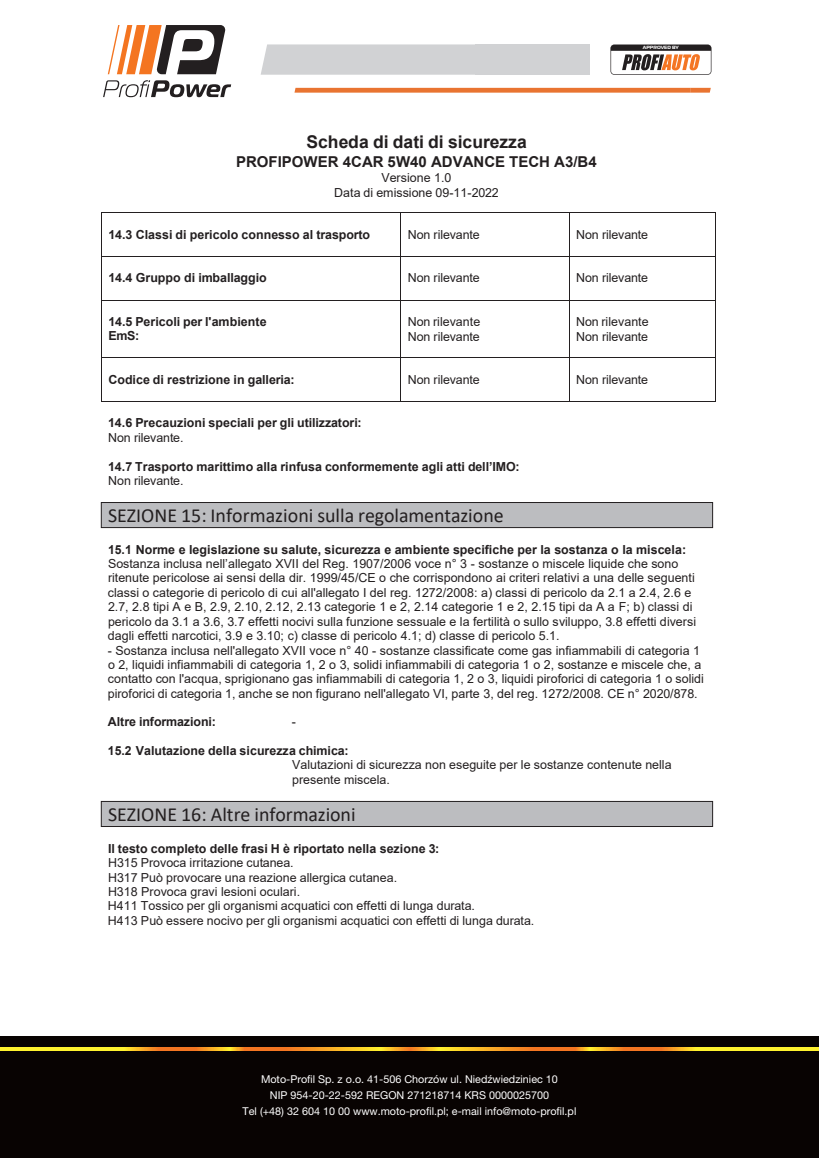
<style>
.page{position:relative;width:819px;height:1158px;background:#fff}
.page>*{position:absolute;margin:0;border:0;box-sizing:border-box;transform-origin:0 0}
.t1{font:20px "Calibri";color:#231f20}
.t2{font:700 17.5px "Arial";color:#231f20}
.t3{font:700 15px "Arial";color:#231f20}
.t4{font:12.5px/14.4px "Arial";color:#231f20}
.t5{font:700 12.5px/14.4px "Arial";color:#231f20}
.t6{font:10.75px/16.2px "Helvetica Neue LT Pro";color:#fff;text-align:center}
.t7{font:700 4.62px "Magistral";color:#fff}
</style>
<div class="page">
<hr style="left:102px;top:212px;width:298px;height:1px;background:#231f20">
<hr style="left:401px;top:212px;width:168px;height:1px;background:#231f20">
<hr style="left:569px;top:212px;width:146px;height:1px;background:#231f20">
<hr style="left:101px;top:213px;width:1px;height:43px;background:#231f20">
<hr style="left:400px;top:213px;width:1px;height:43px;background:#231f20">
<hr style="left:569px;top:213px;width:1px;height:43px;background:#231f20">
<hr style="left:715px;top:213px;width:1px;height:43px;background:#231f20">
<hr style="left:102px;top:256px;width:298px;height:1px;background:#231f20">
<hr style="left:401px;top:256px;width:168px;height:1px;background:#231f20">
<hr style="left:569px;top:256px;width:146px;height:1px;background:#231f20">
<hr style="left:101px;top:257px;width:1px;height:43px;background:#231f20">
<hr style="left:400px;top:257px;width:1px;height:43px;background:#231f20">
<hr style="left:569px;top:257px;width:1px;height:43px;background:#231f20">
<hr style="left:715px;top:257px;width:1px;height:43px;background:#231f20">
<hr style="left:102px;top:300px;width:298px;height:1px;background:#231f20">
<hr style="left:401px;top:300px;width:168px;height:1px;background:#231f20">
<hr style="left:569px;top:300px;width:146px;height:1px;background:#231f20">
<hr style="left:101px;top:300px;width:1px;height:58px;background:#231f20">
<hr style="left:400px;top:300px;width:1px;height:58px;background:#231f20">
<hr style="left:569px;top:300px;width:1px;height:58px;background:#231f20">
<hr style="left:715px;top:300px;width:1px;height:58px;background:#231f20">
<hr style="left:102px;top:358px;width:298px;height:1px;background:#231f20">
<hr style="left:401px;top:358px;width:168px;height:1px;background:#231f20">
<hr style="left:569px;top:358px;width:146px;height:1px;background:#231f20">
<hr style="left:101px;top:358px;width:1px;height:43px;background:#231f20">
<hr style="left:102px;top:401px;width:298px;height:1px;background:#231f20">
<hr style="left:400px;top:358px;width:1px;height:43px;background:#231f20">
<hr style="left:401px;top:401px;width:168px;height:1px;background:#231f20">
<hr style="left:569px;top:358px;width:1px;height:43px;background:#231f20">
<hr style="left:569px;top:401px;width:146px;height:1px;background:#231f20">
<hr style="left:715px;top:358px;width:1px;height:43px;background:#231f20">
<div style="left:101px;top:502px;width:612px;height:26px;background:#bcbdc0;border:1px solid #231f20"></div>
<div style="left:101px;top:801px;width:612px;height:26px;background:#bcbdc0;border:1px solid #231f20"></div>
<div style="left:0;top:1036px;width:819px;height:122px;background:#080302"></div>
<svg style="left:0;top:1048px;width:819px;height:2px;background:#fab927"></svg>
<svg style="left:108px;top:25px;width:118px;height:49px"></svg>
<svg style="left:103px;top:80px;width:128px;height:17px"></svg>
<svg style="left:261px;top:44px;width:214px;height:31px;background:#d2d3d5"></svg>
<div style="left:475px;top:44px;width:114px;height:31px;background:#d1d2d4"></div>
<svg style="left:294px;top:88px;width:417px;height:5px;background:#ea7e40"></svg>
<svg style="left:610px;top:45px;width:101px;height:30px"></svg>
<p class="t7" style="left:643px;top:45px;width:37px">APPROVED BY</p>
<h2 class="t2" style="left:306px;top:130px;width:222px">Scheda di dati di sicurezza</h2>
<p class="t3" style="left:236px;top:151px;width:362px">PROFIPOWER 4CAR 5W40 ADVANCE TECH A3/B4</p>
<p class="t4" style="left:334px;top:171px;width:166px;text-align:center">Versione 1.0<br>Data di emissione 09-11-2022</p>
<p class="t5" style="left:108px;top:227px;width:263px">14.3 Classi di pericolo connesso al trasporto</p>
<p class="t4" style="left:408px;top:227px;width:74px">Non rilevante</p>
<p class="t4" style="left:576px;top:227px;width:74px">Non rilevante</p>
<p class="t5" style="left:108px;top:271px;width:160px">14.4 Gruppo di imballaggio</p>
<p class="t4" style="left:408px;top:271px;width:74px">Non rilevante</p>
<p class="t4" style="left:576px;top:271px;width:74px">Non rilevante</p>
<p class="t5" style="left:108px;top:315px;width:160px">14.5 Pericoli per l'ambiente<br>EmS:</p>
<p class="t4" style="left:408px;top:314px;width:74px">Non rilevante<br>Non rilevante</p>
<p class="t4" style="left:576px;top:314px;width:74px">Non rilevante<br>Non rilevante</p>
<p class="t5" style="left:108px;top:373px;width:188px">Codice di restrizione in galleria:</p>
<p class="t4" style="left:408px;top:373px;width:74px">Non rilevante</p>
<p class="t4" style="left:576px;top:373px;width:74px">Non rilevante</p>
<p class="t5" style="left:108px;top:416px;width:255px">14.6 Precauzioni speciali per gli utilizzatori:</p>
<p class="t4" style="left:108px;top:430px;width:77px">Non rilevante.</p>
<p class="t5" style="left:108px;top:459px;width:413px">14.7 Trasporto marittimo alla rinfusa conformemente agli atti dell’IMO:</p>
<p class="t4" style="left:108px;top:473px;width:77px">Non rilevante.</p>
<h1 class="t1" style="left:108px;top:502px;width:397px">SEZIONE 15: Informazioni sulla regolamentazione</h1>
<p class="t5" style="left:108px;top:542px;width:580px">15.1 Norme e legislazione su salute, sicurezza e ambiente specifiche per la sostanza o la miscela:</p>
<p class="t4" style="left:108px;top:556px;width:590px">Sostanza inclusa nell’allegato XVII del Reg. 1907/2006 voce n° 3 - sostanze o miscele liquide che sono ritenute pericolose ai sensi della dir. 1999/45/CE o che corrispondono ai criteri relativi a una delle seguenti classi o categorie di pericolo di cui all'allegato I del reg. 1272/2008: a) classi di pericolo da 2.1 a 2.4, 2.6 e 2.7, 2.8 tipi A e B, 2.9, 2.10, 2.12, 2.13 categorie 1 e 2, 2.14 categorie 1 e 2, 2.15 tipi da A a F; b) classi di pericolo da 3.1 a 3.6, 3.7 effetti nocivi sulla funzione sessuale e la fertilità o sullo sviluppo, 3.8 effetti diversi dagli effetti narcotici, 3.9 e 3.10; c) classe di pericolo 4.1; d) classe di pericolo 5.1.</p>
<p class="t4" style="left:108px;top:643px;width:598px">- Sostanza inclusa nell'allegato XVII voce n° 40 - sostanze classificate come gas infiammabili di categoria 1 o 2, liquidi infiammabili di categoria 1, 2 o 3, solidi infiammabili di categoria 1 o 2, sostanze e miscele che, a contatto con l'acqua, sprigionano gas infiammabili di categoria 1, 2 o 3, liquidi piroforici di categoria 1 o solidi piroforici di categoria 1, anche se non figurano nell'allegato VI, parte 3, del reg. 1272/2008. CE n° 2020/878.</p>
<p class="t5" style="left:108px;top:715px;width:110px">Altre informazioni:</p>
<p class="t4" style="left:292px;top:715px;width:6px">-</p>
<p class="t5" style="left:108px;top:743px;width:242px">15.2 Valutazione della sicurezza chimica:</p>
<p class="t4" style="left:292px;top:758px;width:381px">Valutazioni di sicurezza non eseguite per le sostanze contenute nella presente miscela.</p>
<h1 class="t1" style="left:108px;top:801px;width:249px">SEZIONE 16: Altre informazioni</h1>
<p class="t5" style="left:108px;top:841px;width:333px">Il testo completo delle frasi H è riportato nella sezione 3:</p>
<p class="t4" style="left:108px;top:855px;width:428px">H315 Provoca irritazione cutanea.<br>H317 Può provocare una reazione allergica cutanea.<br>H318 Provoca gravi lesioni oculari.<br>H411 Tossico per gli organismi acquatici con effetti di lunga durata.<br>H413 Può essere nocivo per gli organismi acquatici con effetti di lunga durata.</p>
<p class="t6" style="left:243px;top:1070px;width:335px">Moto-Profil Sp. z o.o. 41-506 Chorzów ul. Niedźwiedziniec 10<br>NIP 954-20-22-592 REGON 271218714 KRS 0000025700<br>Tel (+48) 32 604 10 00 www.moto-profil.pl; e-mail info@moto-profil.pl</p>
</div>
